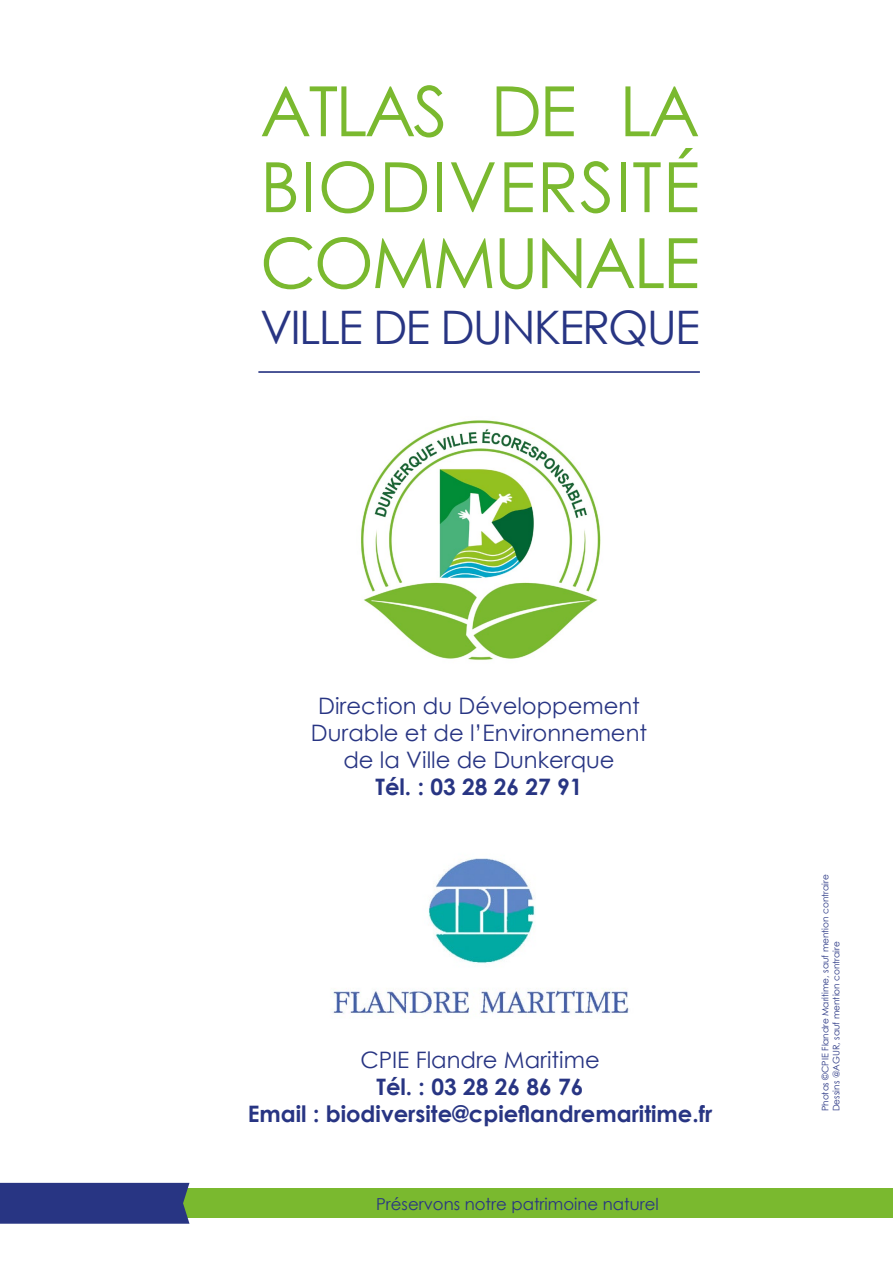
<style>
.page{position:relative;width:893px;height:1263px;background:#fff}
.page>*{position:absolute;margin:0;border:0;box-sizing:border-box;transform-origin:0 0}
.t1{font:69.3px/75.9px "Century Gothic";letter-spacing:-.04em;color:#7ab92f;text-align:justify}
.t2{font:46.2px "Century Gothic";letter-spacing:-.04em;color:#283583}
.t3{font:22.65px/27.2px "Century Gothic";color:#283583;text-align:center}
.t4{font:700 22.65px/27.2px "Century Gothic";color:#283583;text-align:center}
.t5{font:16.5px "Century Gothic";color:#283583}
.t6{font:9px/10.8px "Century Gothic";color:#283583}
</style>
<div class="page">
<img style="left:360px;top:420px;width:241px;height:240px">
<img style="left:332px;top:858px;width:297px;height:156px">
<div style="left:181px;top:1188px;width:712px;height:30px;background:#7ab92f"></div>
<div style="left:0;top:1183px;width:189px;height:41px;background:#283583"></div>
<hr style="left:258px;top:371px;width:442px;height:2px;background:#283583">
<h1 class="t1" style="left:260px;top:72px;width:441px">ATLAS DE LA BIODIVERSITÉ COMMUNALE</h1>
<h2 class="t2" style="left:260px;top:295px;width:441px">VILLE DE DUNKERQUE</h2>
<p class="t3" style="left:311px;top:691px;width:338px">Direction du Développement<br>Durable et de l’Environnement de la Ville de Dunkerque</p>
<p class="t4" style="left:375px;top:772px;width:209px">Tél. : 03 28 26 27 91</p>
<p class="t3" style="left:360px;top:1046px;width:241px">CPIE Flandre Maritime</p>
<p class="t4" style="left:248px;top:1072px;width:466px">Tél. : 03 28 26 86 76<br>Email : biodiversite@cpieflandremaritime.fr</p>
<p class="t5" style="left:376px;top:1192px;width:284px">Préservons notre patrimoine naturel</p>
<p class="t6" style="left:820px;top:1111px;width:238px;rotate:-90deg">Photos ©CPIE Flandre Maritime, sauf mention contraire<br>Dessins @AGUR, sauf mention contraire</p>
</div>
